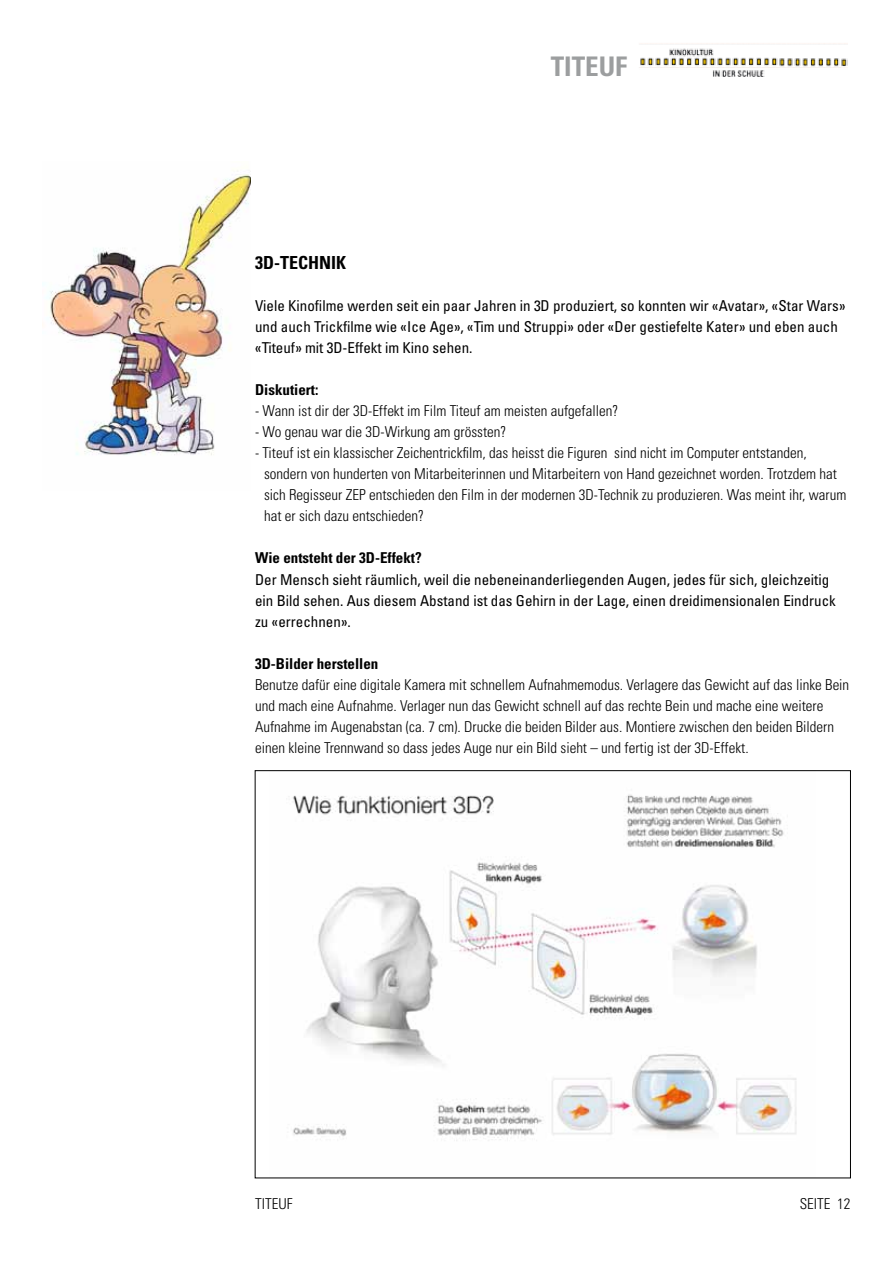
<style>
.page{position:relative;width:893px;height:1263px;background:#fff}
.page>*{position:absolute;margin:0;border:0;box-sizing:border-box;transform-origin:0 0}
.t1{font:700 condensed 27px "Univers";color:#9c9e9f}
.t2{font:700 condensed 18px "Univers";color:#000}
.t3{font:300 condensed 15px/21px "Univers";color:#000}
.t4{font:condensed 15px/21px "Univers";color:#000}
.t5{font:700 condensed 15px "Univers";color:#000}
</style>
<div class="page">
<img style="left:639px;top:43px;width:208px;height:34px">
<img style="left:293px;top:794px;width:504px;height:347px">
<img style="left:46px;top:174px;width:204px;height:281px">
<h1 class="t1" style="left:551px;top:49px;width:78px">TITEUF</h1>
<p class="t2" style="left:255px;top:252px;width:91px">3D-Techni k</p>
<p class="t4" style="left:255px;top:295px;width:592px">Viele Kinofilme werden seit ein paar Jahren in 3D produziert, so konnten wir «Avatar», «Star Wars» und auch Trickfilme wie «Ice Age», «Tim und Struppi» oder «Der gestiefelte Kater» und eben auch «Titeuf» mit 3D-Effekt im Kino sehen.</p>
<p class="t5" style="left:255px;top:381px;width:65px">Diskutiert:</p>
<p class="t3" style="left:255px;top:401px;width:364px">- Wann ist dir der 3D-Effekt im Film Titeuf am meisten aufgefallen?</p>
<p class="t3" style="left:255px;top:422px;width:253px">- Wo genau war die 3D-Wirkung am grössten?</p>
<p class="t3" style="left:264px;top:443px;width:584px;text-indent:-9px">- Titeuf ist ein klassischer Zeichentrickfilm, das heisst die Figuren sind nicht im Computer entstanden, sondern von hunderten von Mitarbeiterinnen und Mitarbeitern von Hand gezeichnet worden. Trotzdem hat sich Regisseur ZEP entschieden den Film in der modernen 3D-Technik zu produzieren. Was meint ihr, warum hat er sich dazu entschieden?</p>
<p class="t5" style="left:255px;top:549px;width:168px">Wie entsteht der 3D-Effekt?</p>
<p class="t4" style="left:255px;top:568px;width:582px">Der Mensch sieht räumlich, weil die nebeneinanderliegenden Augen, jedes für sich, gleichzeitig ein Bild sehen. Aus diesem Abstand ist das Gehirn in der Lage, einen dreidimensionalen Eindruck zu «errechnen».</p>
<p class="t5" style="left:255px;top:654px;width:125px">3D-Bilder herstellen</p>
<p class="t3" style="left:255px;top:674px;width:596px">Benutze dafür eine digitale Kamera mit schnellem Aufnahmemodus. Verlagere das Gewicht auf das linke Bein und mach eine Aufnahme. Verlager nun das Gewicht schnell auf das rechte Bein und mache eine weitere Aufnahme im Augenabstan (ca. 7 cm). Drucke die beiden Bilder aus. Montiere zwischen den beiden Bildern einen kleine Trennwand so dass jedes Auge nur ein Bild sieht – und fertig ist der 3D-Effekt.</p>
<p class="t3" style="left:255px;top:1193px;width:39px">TITEUF</p>
<p class="t3" style="left:800px;top:1193px;width:52px">SEITE 12</p>
</div>
